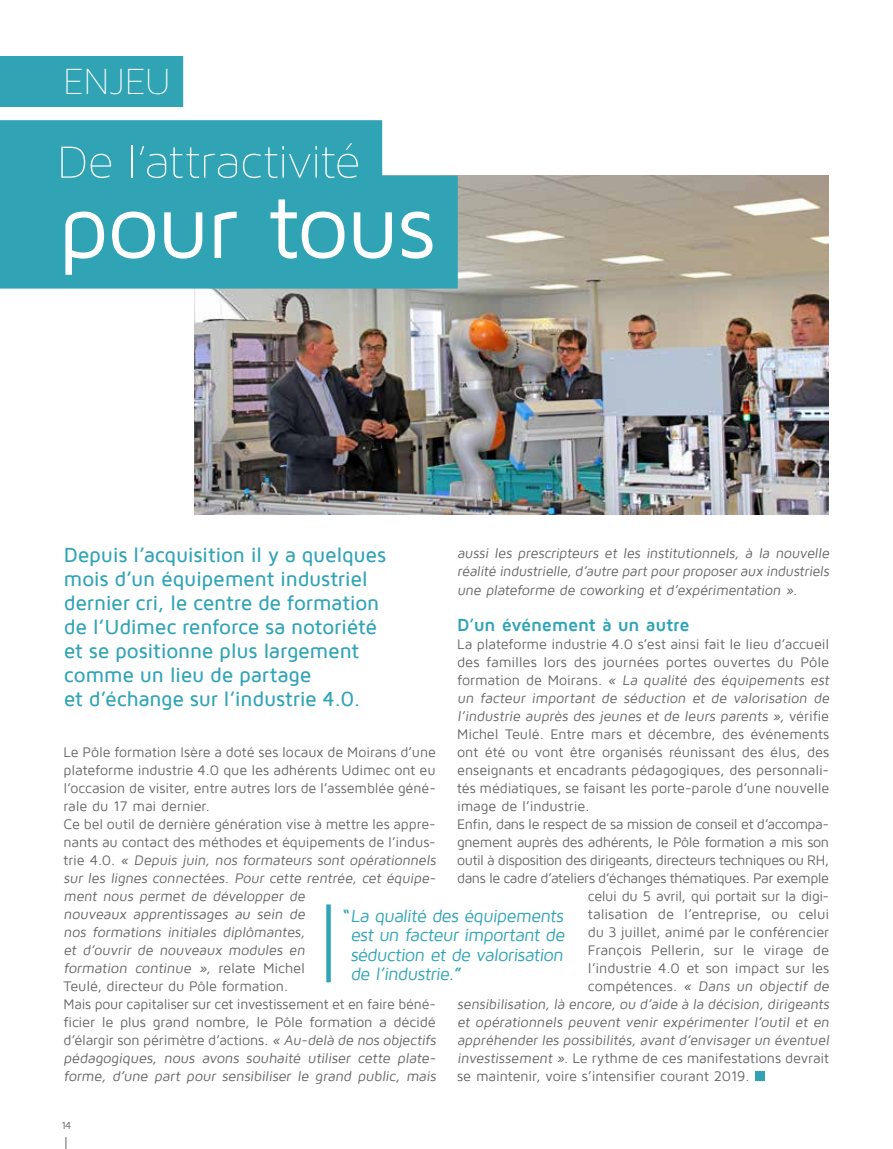
<style>
.page{position:relative;width:893px;height:1149px;background:#fff}
.page>*{position:absolute;margin:0;border:0;box-sizing:border-box;transform-origin:0 0}
.t1{font:91.2px "Maven Pro";letter-spacing:-.025em;color:#fff}
.t2{font:49.95px "Maven Pro Light 200";letter-spacing:-.005em;color:#fff}
.t3{font:40.5px "Maven Pro Light 200";letter-spacing:.005em;color:#fff}
.t4{font:500 21px/24px "Maven Pro";letter-spacing:-.015em;color:#30a4b5}
.t5{font:18px/19.5px "Maven Pro";color:#30a4b5;text-align:justify}
.t6{font:700 18px "Maven Pro";letter-spacing:-.015em;color:#30a4b5}
.t7{font:14.25px/18px "Maven Pro";letter-spacing:-.005em;color:#646567;text-align:justify}
.t8{font:14.25px "Maven Pro";letter-spacing:-.025em;color:#646567}
.t9{font:14.25px "Maven Pro";letter-spacing:-.03em;color:#646567}
.t10{font:10.5px "Maven Pro";color:#646567}
.s1{font-weight:700}
</style>
<div class="page">
<img style="left:195px;top:176px;width:633px;height:338px">
<div style="left:0;top:56px;width:183px;height:51px;background:#30a4b5"></div>
<div style="left:755px;top:1070px;width:9px;height:10px;background:#30a4b5"></div>
<div style="left:0;top:120px;width:382px;height:88px;background:#30a4b5"></div>
<div style="left:0;top:176px;width:458px;height:112px;background:#30a4b5"></div>
<div style="left:326px;top:904px;width:5px;height:77px;background:#30a4b5"></div>
<h3 class="t3" style="left:64px;top:60px;width:108px">ENJEU</h3>
<h2 class="t2" style="left:58px;top:135px;width:304px">De l’attractivité</h2>
<h1 class="t1" style="left:58px;top:179px;width:379px">pour tous</h1>
<h3 class="t4" style="left:64px;top:543px;width:324px">Depuis l’acquisition il y a quelques mois d’un équipement industriel dernier cri, le centre de formation de l’Udimec renforce sa notoriété et se positionne plus largement comme un lieu de partage<br>et d’échange sur l’industrie 4.0.</h3>
<p class="t7" style="left:457px;top:544px;width:376px">aussi les prescripteurs et les institutionnels, à la nouvelle réalité industrielle, d’autre part pour proposer aux industriels une plateforme de coworking et d’expérimentation ».</p>
<p class="t6" style="left:457px;top:614px;width:234px">D’un événement à un autre</p>
<p class="t7" style="left:457px;top:634px;width:374px">La plateforme industrie 4.0 s’est ainsi fait le lieu d’accueil</p>
<p class="t7" style="left:457px;top:652px;width:374px">des familles lors des journées portes ouvertes du Pôle</p>
<p class="t7" style="left:457px;top:670px;width:376px">formation de Moirans. « La qualité des équipements est</p>
<p class="t7" style="left:457px;top:688px;width:376px">un facteur important de séduction et de valorisation de</p>
<p class="t7" style="left:457px;top:706px;width:374px">l’industrie auprès des jeunes et de leurs parents », vérifi e</p>
<p class="t7" style="left:457px;top:724px;width:374px">Michel Teulé. Entre mars et décembre, des événements</p>
<p class="t7" style="left:457px;top:742px;width:374px">ont été ou vont être organisés réunissant des élus, des</p>
<p class="t7" style="left:457px;top:760px;width:374px">enseignants et encadrants pédagogiques, des personnali-</p>
<p class="t7" style="left:457px;top:778px;width:374px">tés médiatiques, se faisant les porte-parole d’une nouvelle</p>
<p class="t7" style="left:457px;top:796px;width:134px">image de l’industrie.</p>
<p class="t8" style="left:457px;top:816px;width:374px">Enfin, dans le respect de sa mission de conseil et d’accompa-</p>
<p class="t8" style="left:457px;top:834px;width:374px">gnement auprès des adhérents, le Pôle formation a mis son</p>
<p class="t8" style="left:457px;top:852px;width:374px">outil à disposition des dirigeants, directeurs techniques ou RH,</p>
<p class="t9" style="left:457px;top:870px;width:374px">dans le cadre d’ateliers d’échanges thématiques. Par exemple</p>
<p class="t8" style="left:588px;top:888px;width:243px">celui du 5 avril, qui portait sur la digi-</p>
<p class="t7" style="left:588px;top:904px;width:243px">talisation de l’entreprise, ou celui</p>
<p class="t7" style="left:588px;top:922px;width:243px">du 3 juillet, animé par le conférencier</p>
<p class="t7" style="left:588px;top:940px;width:243px">François Pellerin, sur le virage de</p>
<p class="t7" style="left:588px;top:958px;width:243px">l’industrie 4.0 et son impact sur les</p>
<p class="t7" style="left:588px;top:976px;width:245px">compétences. « Dans un objectif de</p>
<p class="t7" style="left:457px;top:994px;width:376px">sensibilisation, là encore, ou d’aide à la décision, dirigeants</p>
<p class="t7" style="left:457px;top:1012px;width:376px">et opérationnels peuvent venir expérimenter l’outil et en</p>
<p class="t7" style="left:457px;top:1030px;width:376px">appréhender les possibilités, avant d’envisager un éventuel</p>
<p class="t7" style="left:457px;top:1048px;width:374px">investissement ». Le rythme de ces manifestations devrait</p>
<p class="t7" style="left:457px;top:1066px;width:294px">se maintenir, voire s’intensifier courant 2019.</p>
<p class="t7" style="left:63px;top:742px;width:376px;text-align:left">Le Pôle formation Isère a doté ses locaux de Moirans d’une plateforme industrie 4.0 que les adhérents Udimec ont eu l’occasion de visiter, entre autres lors de l’assemblée géné&shy;rale du 17 mai dernier.<br>Ce bel outil de dernière génération vise à mettre les appre&shy;nants au contact des méthodes et équipements de l’indus&shy;trie 4.0. « Depuis juin, nos formateurs sont opérationnels sur les lignes connectées. Pour cette rentrée, cet équipe&shy;ment nous permet de développer de<br>nouveaux apprentissages au sein de<br>nos formations initiales diplômantes,<br>et d’ouvrir de nouveaux modules en<br>formation continue », relate Michel<br>Teulé, directeur du Pôle formation.<br>Mais pour capitaliser sur cet investissement et en faire béné&shy;ficier le plus grand nombre, le Pôle formation a décidé d’élargir son périmètre d’actions. « Au-delà de nos objectifs pédagogiques, nous avons souhaité utiliser cette plate&shy;forme, d’une part pour sensibiliser le grand public, mais</p>
<p class="t5" style="left:350px;top:905px;width:218px;text-indent:-9px"><span class="s1">“</span> La qualité des équipements est un facteur important de séduction et de valorisation de l’industrie.<span class="s1">”</span></p>
<p class="t10" style="left:61px;top:1119px;width:12px">14</p>
</div>
